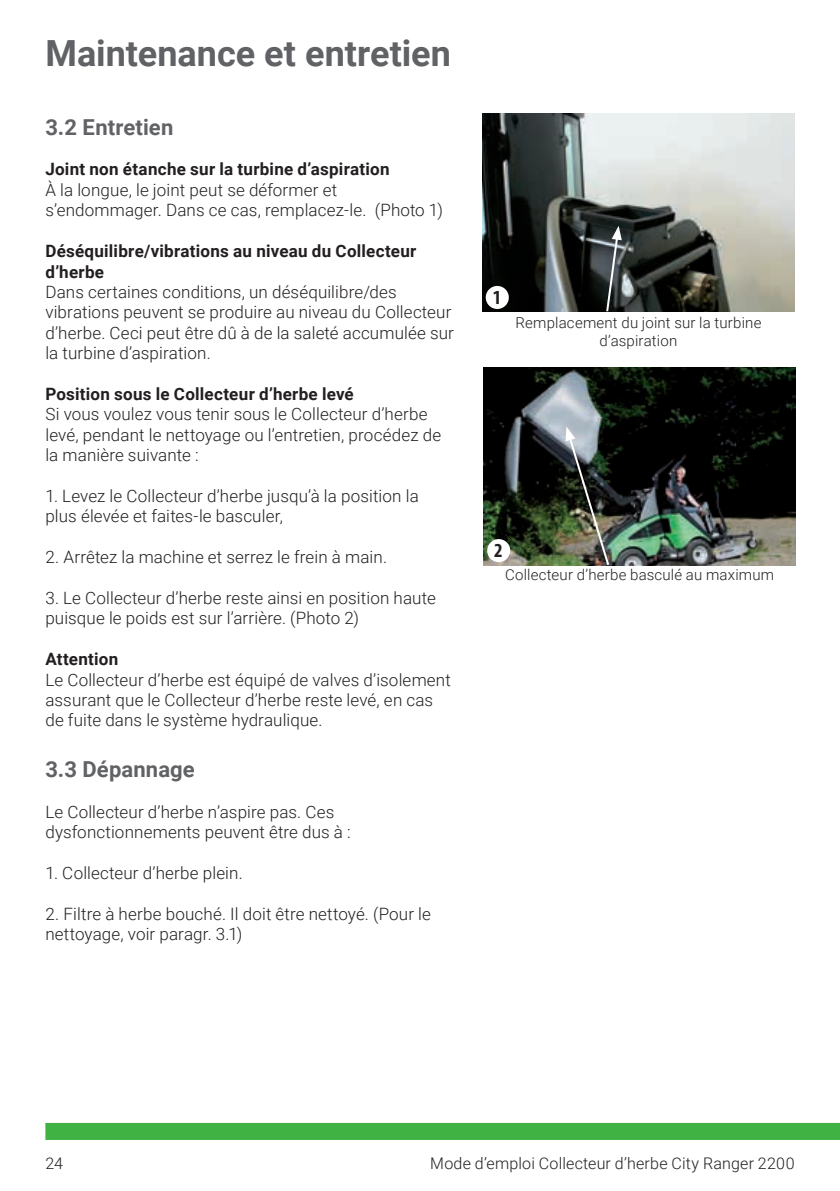
<style>
.page{position:relative;width:840px;height:1191px;background:#fff}
.page>*{position:absolute;margin:0;border:0;box-sizing:border-box;transform-origin:0 0}
.t1{font:700 36px "Roboto";color:#616265}
.t2{font:700 22px "Roboto";letter-spacing:.005em;color:#616265}
.t3{font:700 condensed 20px "Myriad Pro";color:#231f20}
.t4{font:300 17px/20.4px "Roboto";letter-spacing:.01em;color:#231f20}
.t5{font:700 17px/20.4px "Roboto";letter-spacing:.015em;color:#231f20}
.t6{font:300 16px "Roboto";letter-spacing:.015em;color:#231f20}
.t7{font:300 15px/18px "Roboto";letter-spacing:.015em;color:#231f20;text-align:center}
</style>
<div class="page">
<div style="left:45px;top:1123px;width:794px;height:17px;background:#40b143"></div>
<img style="left:483px;top:367px;width:312px;height:199px">
<img style="left:565px;top:426px;width:45px;height:140px">
<img style="left:482px;top:113px;width:312px;height:199px">
<svg style="left:604px;top:226px;width:17px;height:86px"></svg>
<div style="left:485px;top:286px;width:23px;height:23px;background:#fff;border-radius:50%"></div>
<div style="left:487px;top:539px;width:23px;height:23px;background:#fff;border-radius:50%"></div>
<h1 class="t1" style="left:45px;top:28px;width:407px">Maintenance et entretien</h1>
<p class="t2" style="left:45px;top:111px;width:129px">3.2 Entretien</p>
<p class="t5" style="left:45px;top:159px;width:345px">Joint non étanche sur la turbine d’aspiration</p>
<p class="t4" style="left:45px;top:179px;width:399px">À la longue, le joint peut se déformer et s’endommager. Dans ce cas, remplacez-le. (Photo 1)</p>
<p class="t5" style="left:45px;top:240px;width:372px">Déséquilibre/vibrations au niveau du Collecteur d’herbe</p>
<p class="t4" style="left:45px;top:281px;width:410px">Dans certaines conditions, un déséquilibre/des vibrations peuvent se produire au niveau du Collecteur d’herbe. Ceci peut être dû à de la saleté accumulée sur la turbine d’aspiration.</p>
<p class="t5" style="left:45px;top:383px;width:309px">Position sous le Collecteur d’herbe levé</p>
<p class="t4" style="left:45px;top:403px;width:397px">Si vous voulez vous tenir sous le Collecteur d’herbe levé, pendant le nettoyage ou l’entretien, procédez de la manière suivante :</p>
<p class="t4" style="left:45px;top:485px;width:374px">1. Levez le Collecteur d’herbe jusqu’à la position la plus élevée et faites-le basculer,</p>
<p class="t4" style="left:45px;top:546px;width:343px">2. Arrêtez la machine et serrez le frein à main.</p>
<p class="t4" style="left:45px;top:587px;width:391px">3. Le Collecteur d’herbe reste ainsi en position haute puisque le poids est sur l’arrière. (Photo 2)</p>
<p class="t5" style="left:45px;top:648px;width:74px">Attention</p>
<p class="t4" style="left:45px;top:669px;width:406px">Le Collecteur d’herbe est équipé de valves d’isolement assurant que le Collecteur d’herbe reste levé, en cas de fuite dans le système hydraulique.</p>
<p class="t2" style="left:45px;top:753px;width:151px">3.3 Dépannage</p>
<p class="t4" style="left:45px;top:801px;width:307px">Le Collecteur d’herbe n’aspire pas. Ces dysfonctionnements peuvent être dus à :</p>
<p class="t4" style="left:45px;top:862px;width:199px">1. Collecteur d’herbe plein.</p>
<p class="t4" style="left:45px;top:903px;width:387px">2. Filtre à herbe bouché. Il doit être nettoyé. (Pour le nettoyage, voir paragr. 3.1)</p>
<p class="t3" style="left:492px;top:284px;width:10px">1</p>
<p class="t7" style="left:515px;top:313px;width:247px">Remplacement du joint sur la turbine d’aspiration</p>
<p class="t3" style="left:494px;top:537px;width:10px">2</p>
<p class="t7" style="left:505px;top:565px;width:270px">Collecteur d’herbe basculé au maximum</p>
<p class="t6" style="left:45px;top:1152px;width:19px">24</p>
<p class="t6" style="left:430px;top:1152px;width:365px">Mode d’emploi Collecteur d’herbe City Ranger 2200</p>
</div>
